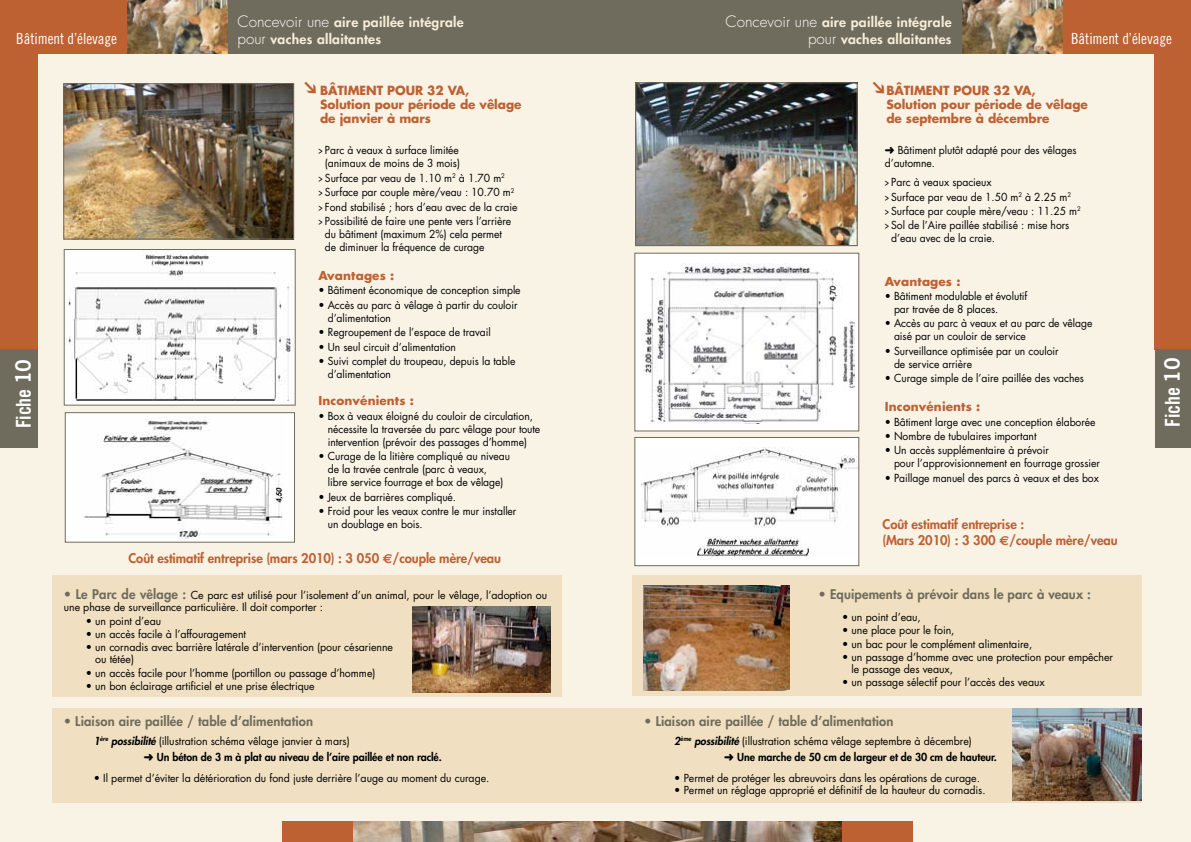
<style>
.page{position:relative;width:1191px;height:842px;background:#f9f3e6}
.page>*{position:absolute;margin:0;border:0;box-sizing:border-box;transform-origin:0 0}
.t1{font:21.3px "Trade Gothic Bold Two";color:#fff}
.t2{font:20.5px "Trade Gothic Bold Cond Twenty";letter-spacing:-.005em;color:#fff}
.t3{font:15.3px "Trade Gothic Cond Eighteen";letter-spacing:-.005em;color:#fff}
.t4{font:800 13.2px/17.4px "Futura";letter-spacing:.02em;color:#f6ecd9;scale:1.05 1}
.t5{font:800 13px "Futura";letter-spacing:.01em;color:#706c5d}
.t6{font:800 13px/16px "Futura";letter-spacing:-.005em;color:#bd6133}
.t7{font:700 12.3px/14.4px "Futura";letter-spacing:-.005em;color:#bd6133}
.t8{font:700 12px "Futura";letter-spacing:.01em;color:#bd6133}
.t9{font:10.8px/13px "Futura";letter-spacing:-.005em;color:#000;scale:.96 1}
.t10{font:10.8px/12px "Futura";letter-spacing:-.005em;color:#000}
.t11{font:10.8px/14.4px "Futura";letter-spacing:-.005em;color:#000;scale:.65 1}
.t12{font:800 10.8px/16.3px "Futura";letter-spacing:-.005em;color:#000}
.s1{font-weight:300;font-size:15.3px;color:#fff}
.s2{font-family:"Trade Gothic Bold Two";font-size:21.3px}
.s3{font-family:"Euro Sans";font-weight:700}
.s4{font-weight:800;font-size:13px;color:#706c5d}
.s5{font-style:italic}
.s6{font-weight:400}
.s7{font-weight:800;font-style:italic}
.s8{font-weight:800}
</style>
<div class="page">
<div style="left:52px;top:575px;width:509px;height:122px;background:#f0e0c1"></div>
<div style="left:632px;top:575px;width:509px;height:121px;background:#f0e0c1"></div>
<div style="left:52px;top:708px;width:1088px;height:94px;background:#f0e0c1"></div>
<div style="left:0;top:0;width:1191px;height:54px;background:#bd6133"></div>
<div style="left:0;top:52px;width:38px;height:298px;background:#bd6133"></div>
<div style="left:0;top:349px;width:38px;height:98px;background:#706c5d"></div>
<div style="left:189px;top:0;width:776px;height:54px;background:#706c5d"></div>
<img style="left:353px;top:821px;width:488px;height:21px">
<div style="left:282px;top:821px;width:70px;height:21px;background:#bd6133"></div>
<div style="left:842px;top:821px;width:71px;height:21px;background:#bd6133"></div>
<div style="left:1154px;top:26px;width:37px;height:324px;background:#bd6133"></div>
<div style="left:1155px;top:349px;width:36px;height:98px;background:#706c5d"></div>
<img style="left:128px;top:0;width:99px;height:53px">
<img style="left:962px;top:0;width:100px;height:54px">
<img style="left:65px;top:85px;width:227px;height:153px">
<div style="left:63px;top:83px;width:231px;height:157px;border:1px solid #706c5d"></div>
<img style="left:637px;top:84px;width:218px;height:160px">
<div style="left:635px;top:82px;width:222px;height:164px;border:1px solid #706c5d"></div>
<div style="left:64px;top:249px;width:231px;height:156px;background:linear-gradient(to right,#fff,#fff)"></div>
<img style="left:66px;top:251px;width:227px;height:149px">
<div style="left:64px;top:249px;width:232px;height:157px;border:1px solid #706c5d"></div>
<div style="left:635px;top:253px;width:223px;height:178px;background:#fff"></div>
<img style="left:642px;top:264px;width:212px;height:159px">
<div style="left:634px;top:253px;width:225px;height:178px;border:1px solid #706c5d"></div>
<div style="left:65px;top:413px;width:229px;height:129px;background:#fff"></div>
<img style="left:84px;top:417px;width:200px;height:122px">
<div style="left:65px;top:412px;width:230px;height:131px;border:1px solid #706c5d"></div>
<div style="left:635px;top:437px;width:223px;height:129px;background:#fff"></div>
<img style="left:641px;top:447px;width:216px;height:109px">
<div style="left:634px;top:437px;width:225px;height:129px;border:1px solid #706c5d"></div>
<img style="left:643px;top:586px;width:146px;height:105px">
<img style="left:1012px;top:708px;width:129px;height:92px">
<img style="left:413px;top:607px;width:137px;height:85px">
<h3 class="t3" style="left:16px;top:29px;width:102px">Bâtiment d’élevage</h3>
<p class="t4" style="left:238px;top:13px;width:217px"><span class="s1">Concevoir une</span> aire paillée intégrale <span class="s1">pour</span> vaches allaitantes</p>
<p class="t4" style="left:725px;top:13px;width:217px;text-align:right"><span class="s1">Concevoir une</span> aire paillée intégrale <span class="s1">pour</span> vaches allaitantes</p>
<h3 class="t3" style="left:1071px;top:29px;width:102px">Bâtiment d’élevage</h3>
<h2 class="t2" style="left:11px;top:428px;width:71px;rotate:-90deg">Fiche <span class="s2">10</span></h2>
<p class="t7" style="left:320px;top:82px;width:203px">Bâtiment pour 32 VA,<br>Solution pour période de vêlage de janvier à mars</p>
<p class="t7" style="left:886px;top:82px;width:203px">Bâtiment pour 32 VA,<br>Solution pour période de vêlage de septembre à décembre</p>
<p class="t11" style="left:318px;top:144px;width:219px;line-height:13px;text-align:center">&gt; Parc à veaux à surface limitée (animaux de moins de 3 mois)</p>
<p class="t11" style="left:318px;top:171px;width:308px">&gt; Surface par veau de 1.10 m<sup>2</sup> à 1.70 m<sup>2<br></sup>&gt; Surface par couple mère/veau : 10.70 m<sup>2 </sup>&gt; Fond stabilisé ; hors d’eau avec de la craie &gt; Possibilité de faire une pente vers l’arrière</p>
<p class="t9" style="left:325px;top:227px;width:186px">du bâtiment (maximum 2%) cela permet de diminuer la fréquence de curage</p>
<p class="t8" style="left:318px;top:267px;width:77px">Avantages :</p>
<p class="t9" style="left:318px;top:284px;width:212px">• Bâtiment économique de conception simple</p>
<p class="t9" style="left:328px;top:298px;width:199px;text-indent:-9px">• Accès au parc à vêlage à partir du couloir d’alimentation</p>
<p class="t9" style="left:318px;top:326px;width:181px">• Regroupement de l’espace de travail</p>
<p class="t9" style="left:318px;top:340px;width:145px">• Un seul circuit d’alimentation</p>
<p class="t9" style="left:328px;top:354px;width:197px;text-indent:-9px">• Suivi complet du troupeau, depuis la table d’alimentation</p>
<p class="t8" style="left:318px;top:392px;width:97px">Inconvénients :</p>
<p class="t9" style="left:328px;top:409px;width:223px;text-indent:-9px">• Box à veaux éloigné du couloir de circulation, nécessite la traversée du parc vêlage pour toute intervention (prévoir des passages d’homme)</p>
<p class="t9" style="left:328px;top:449px;width:191px;text-indent:-9px">• Curage de la litière compliqué au niveau de la travée centrale (parc à veaux,<br>libre service fourrage et box de vêlage)</p>
<p class="t9" style="left:318px;top:490px;width:145px">• Jeux de barrières compliqué.</p>
<p class="t9" style="left:328px;top:504px;width:198px;text-indent:-9px">• Froid pour les veaux contre le mur installer un doublage en bois.</p>
<p class="t6" style="left:129px;top:550px;width:374px">Coût estimatif entreprise (mars 2010) : 3 050 <span class="s3">c</span>/couple mère/veau</p>
<p class="t9" style="left:884px;top:144px;width:201px">➜ Bâtiment plutôt adapté pour des vêlages d’automne.</p>
<p class="t11" style="left:884px;top:175px;width:303px">&gt; Parc à veaux spacieux<br>&gt; Surface par veau de 1.50 m<sup>2</sup> à 2.25 m<sup>2<br></sup>&gt; Surface par couple mère/veau : 11.25 m<sup>2 </sup>&gt; Sol de l’Aire paillée stabilisé : mise hors</p>
<p class="t9" style="left:891px;top:232px;width:110px">d’eau avec de la craie.</p>
<p class="t8" style="left:884px;top:273px;width:77px">Avantages :</p>
<p class="t9" style="left:894px;top:289px;width:140px;text-indent:-9px">• Bâtiment modulable et évolutif par travée de 8 places.</p>
<p class="t9" style="left:894px;top:317px;width:208px;text-indent:-9px">• Accès au parc à veaux et au parc de vêlage aisé par un couloir de service</p>
<p class="t9" style="left:894px;top:344px;width:173px;text-indent:-9px">• Surveillance optimisée par un couloir de service arrière</p>
<p class="t9" style="left:884px;top:372px;width:209px">• Curage simple de l’aire paillée des vaches</p>
<p class="t8" style="left:884px;top:398px;width:97px">Inconvénients :</p>
<p class="t9" style="left:884px;top:415px;width:221px">• Bâtiment large avec une conception élaborée</p>
<p class="t9" style="left:884px;top:429px;width:159px">• Nombre de tubulaires important</p>
<p class="t9" style="left:894px;top:444px;width:216px;text-indent:-9px">• Un accès supplémentaire à prévoir<br>pour l’approvisionnement en fourrage grossier</p>
<p class="t9" style="left:884px;top:471px;width:224px">• Paillage manuel des parcs à veaux et des box</p>
<p class="t6" style="left:882px;top:516px;width:237px">Coût estimatif entreprise :<br>(Mars 2010) : 3 300 <span class="s3">c</span>/couple mère/veau</p>
<h1 class="t1" style="left:1158px;top:383px;width:27px;rotate:-90deg">10</h1>
<h2 class="t2" style="left:1159px;top:428px;width:71px;rotate:-90deg">Fiche <span class="s2">04</span></h2>
<p class="t10" style="left:64px;top:589px;width:485px"><span class="s4">• Le Parc de vêlage :</span> Ce parc est utilisé pour l’isolement d’un animal, pour le vêlage, l’adoption ou une phase de surveillance particulière. Il doit comporter :</p>
<p class="t10" style="left:86px;top:614px;width:77px">• un point d’eau</p>
<p class="t10" style="left:86px;top:628px;width:162px">• un accès facile à l’affouragement</p>
<p class="t10" style="left:95px;top:641px;width:299px;text-indent:-9px">• un cornadis avec barrière latérale d’intervention (pour césarienne ou tétée)</p>
<p class="t10" style="left:86px;top:667px;width:291px">• un accès facile pour l’homme (portillon ou passage d’homme)</p>
<p class="t10" style="left:86px;top:680px;width:230px">• un bon éclairage artificiel et une prise électrique</p>
<p class="t5" style="left:818px;top:585px;width:274px">• Equipements à prévoir dans le parc à veaux :</p>
<p class="t10" style="left:842px;top:611px;width:80px">• un point d’eau,</p>
<p class="t10" style="left:842px;top:624px;width:114px">• une place pour le foin,</p>
<p class="t10" style="left:842px;top:637px;width:192px">• un bac pour le complément alimentaire,</p>
<p class="t10" style="left:851px;top:651px;width:263px;text-indent:-9px">• un passage d’homme avec une protection pour empêcher le passage des veaux,</p>
<p class="t10" style="left:842px;top:676px;width:204px">• un passage sélectif pour l’accès des veaux</p>
<p class="t5" style="left:64px;top:713px;width:251px">• Liaison aire paillée / table d’alimentation</p>
<p class="t5" style="left:644px;top:713px;width:251px">• Liaison aire paillée / table d’alimentation</p>
<p class="t12" style="left:144px;top:733px;width:299px;text-indent:-50px"><span class="s5">1</span><sup>ère</sup> <span class="s5">possibilité</span> <span class="s6">(illustration schéma vêlage janvier à mars)<br></span>➜ Un béton de 3 m à plat au niveau de l’aire paillée et non raclé.</p>
<p class="t10" style="left:94px;top:772px;width:397px">• Il permet d’éviter la détérioration du fond juste derrière l’auge au moment du curage.</p>
<p class="t10" style="left:724px;top:733px;width:274px;line-height:16.3px;text-indent:-50px"><span class="s7">2</span><sup>ème</sup> <span class="s7">possibilité</span> (illustration schéma vêlage septembre à décembre)<br>➜ <span class="s8">Une marche de 50 cm de largeur et de 30 cm de hauteur.</span></p>
<p class="t10" style="left:674px;top:772px;width:307px">• Permet de protéger les abreuvoirs dans les opérations de curage.</p>
<p class="t10" style="left:674px;top:784px;width:313px">• Permet un réglage approprié et définitif de la hauteur du cornadis.</p>
</div>
